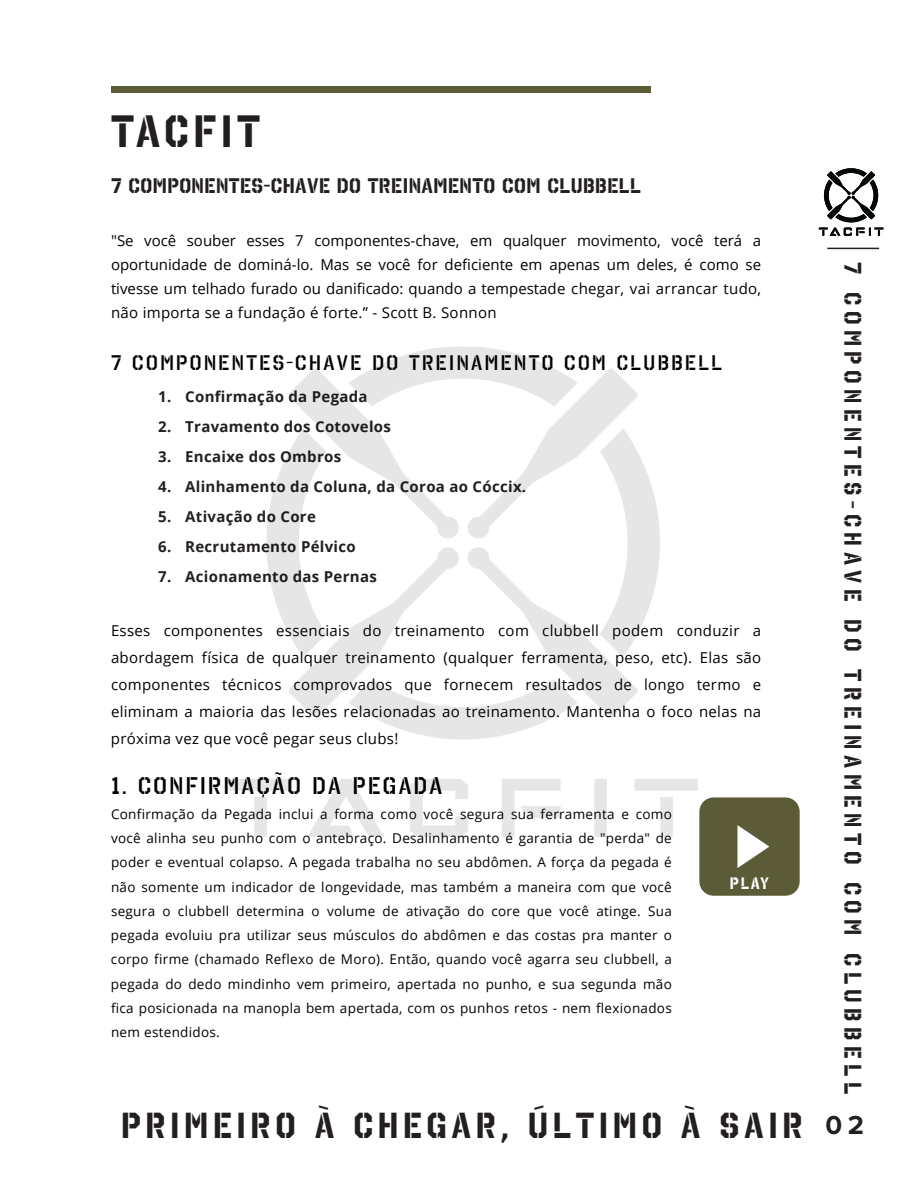
<style>
.page{position:relative;width:918px;height:1188px;background:#fff}
.page>*{position:absolute;margin:0;border:0;box-sizing:border-box;transform-origin:0 0}
.t1{font:700 45px "Octin Stencil";letter-spacing:.1em;color:#231f20}
.t2{font:700 36px "Octin Stencil";letter-spacing:.125em;color:#231f20}
.t3{font:700 27px "Proxima Nova";color:#231f20}
.t4{font:700 24px "Octin Stencil";letter-spacing:.225em;color:#231f20}
.t5{font:24px "Octin Stencil Sb";letter-spacing:.1em;color:#000}
.t6{font:700 21px "Octin Stencil";letter-spacing:.02em;color:#231f20}
.t7{font:21px "Octin Stencil Sb";letter-spacing:.115em;color:#000}
.t8{font:700 16.5px "Octin Stencil";color:#fff}
.t9{font:15px/27px "Open Sans";letter-spacing:.02em;color:#000;text-align:justify}
.t10{font:700 15px "Open Sans";letter-spacing:.02em;color:#231f20}
.t11{font:13.5px/24.3px "Open Sans";letter-spacing:.02em;color:#000;text-align:justify}
.s1{font-style:inherit}
</style>
<div class="page">
<div style="left:111px;top:86px;width:540px;height:7px;background:#5c5b38"></div>
<img style="left:229px;top:346px;width:477px;height:547px">
<img style="left:818px;top:168px;width:66px;height:68px">
<hr style="left:827px;top:248px;width:52px;height:1px;background:#231f20">
<div style="left:700px;top:798px;width:99px;height:97px;background:#5c5b38;border-radius:13px"></div>
<div style="left:699px;top:797px;width:101px;height:99px;border:2px solid #5c5b38;border-radius:13px"></div>
<svg style="left:737px;top:825px;width:32px;height:43px"></svg>
<h1 class="t1" style="left:111px;top:105px;width:151px">Tacfit</h1>
<h3 class="t6" style="left:111px;top:173px;width:531px">7 COMPONENTES-CHAVE DO TREINAMENTO COM CLUBBELL</h3>
<p class="t9" style="left:111px;top:228px;width:652px;line-height:24px">"Se você souber esses 7 componentes-chave, em qualquer movimento, você terá a oportunidade de dominá-lo. Mas se você for deficiente em apenas um deles, é como se tivesse um telhado furado ou danificado: quando a tempestad<span class="s1">e</span> chegar, vai arrancar tudo, não importa se a fundação é forte<span class="s1">.” - Scott B. Sonnon</span></p>
<h3 class="t7" style="left:111px;top:351px;width:613px">7 COMPONENTES-CHAVE DO TREINAMENTO COM CLUBBELL</h3>
<p class="t10" style="left:158px;top:386px;width:211px">1. Confirmação da Pegada</p>
<p class="t10" style="left:158px;top:416px;width:234px">2. Travamento dos Cotovelos</p>
<p class="t10" style="left:158px;top:446px;width:184px">3. Encaixe dos Ombros</p>
<p class="t10" style="left:158px;top:476px;width:369px">4. Alinhamento da Coluna, da Coroa ao Cóccix.</p>
<p class="t10" style="left:158px;top:506px;width:159px">5. Ativação do Core</p>
<p class="t10" style="left:158px;top:536px;width:199px">6. Recrutamento Pélvico</p>
<p class="t10" style="left:158px;top:566px;width:220px">7. Acionamento das Pernas</p>
<p class="t9" style="left:111px;top:617px;width:652px">Esses componentes essenciais do treinamento com c<span class="s1">lubbell</span> podem conduzir a abordagem física de qualquer treinamento (qualquer ferramenta, peso, etc). Elas são componentes técnicos comprovados que fornecem resultados de longo termo e eliminam a maioria das lesões relacionadas <span class="s1">ao</span> treinamento. Mantenha o foco nelas na próxima vez que você pegar seus clubs<span class="s1">!</span></p>
<h3 class="t5" style="left:111px;top:772px;width:333px">1. CONFIRMAÇÃO DA PEGADA</h3>
<p class="t11" style="left:111px;top:801px;width:562px">Confirmação da Pegada inclui a forma como você segura sua ferramenta e como você alinha seu punho com o antebraço. Desalinhamento é garantia de "perda" de poder e eventual colapso. A pegada trabalha no seu abdômen<span class="s1">.</span> A força da pegada é não somente um indicador de longevidade, mas também a maneira com que você segura o clubbell determina o volume de ativação do core que você atinge<span class="s1">.</span> Sua pegada evoluiu pra utilizar seus músculos do abdômen e das costas pra manter o corpo firme <span class="s1">(</span>chamado Reflexo de <span class="s1">Moro).</span> Então, quando você agar<span class="s1">r</span>a seu c<span class="s1">lubbell,</span> a pegada do dedo mindinho vem primeiro<span class="s1">,</span> apertada no punho, e sua segunda mão fica posicionada na manopla bem apertada, com os punhos retos - nem flexionados nem estendidos.</p>
<p class="t8" style="left:730px;top:873px;width:41px">PLAY</p>
<h2 class="t2" style="left:121px;top:1105px;width:683px">PRIMEIRO À CHEGAR, ÚLTIMO À SAIR</h2>
<h3 class="t4" style="left:866px;top:262px;width:833px;rotate:90deg">7 componentes-chave do treinamento com CLubbell</h3>
<h3 class="t3" style="left:826px;top:1105px;width:40px">02</h3>
</div>
